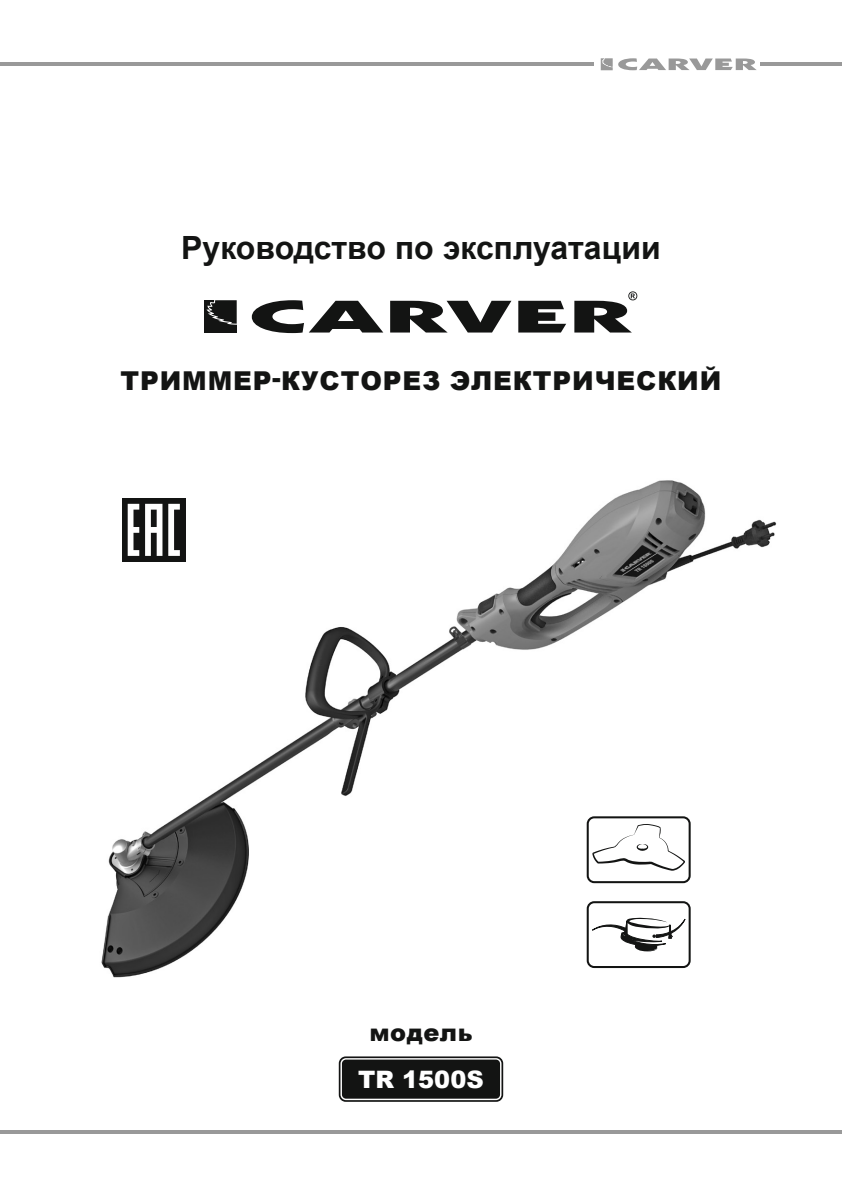
<style>
.page{position:relative;width:842px;height:1191px;background:#fff}
.page>*{position:absolute;margin:0;border:0;box-sizing:border-box;transform-origin:0 0}
.t1{font:700 32px "Arial";color:#131413}
.t2{font:900 26px "Arial";letter-spacing:.035em;color:#131413}
.t3{font:900 24px "Arial";color:#fff}
.t4{font:900 24px "Arial";letter-spacing:.025em;color:#131413}
</style>
<div class="page">
<svg style="left:252px;top:291px;width:385px;height:42px"></svg>
<div style="left:204px;top:300px;width:33px;height:33px;background:#131413"></div>
<svg style="left:206px;top:300px;width:31px;height:25px"></svg>
<div style="left:339px;top:1056px;width:164px;height:45px;border:3px solid #131413;border-radius:6px"></div>
<div style="left:341px;top:1058px;width:160px;height:41px;background:#131413;border-radius:5px"></div>
<div style="left:340px;top:1058px;width:161px;height:42px;border:1px solid #fff;border-radius:5px"></div>
<img style="left:101px;top:480px;width:676px;height:498px">
<svg style="left:586px;top:815px;width:106px;height:154px"></svg>
<hr style="left:0;top:62px;width:594px;height:4px;background:#999">
<hr style="left:761px;top:62px;width:81px;height:4px;background:#999">
<svg style="left:601px;top:58px;width:156px;height:12px"></svg>
<hr style="left:0;top:1130px;width:842px;height:4px;background:#999">
<div style="left:122px;top:498px;width:64px;height:63px;background:#131413"></div>
<svg style="left:128px;top:504px;width:11px;height:52px"></svg>
<svg style="left:145px;top:504px;width:17px;height:52px"></svg>
<svg style="left:168px;top:504px;width:12px;height:52px"></svg>
<p class="t1" style="left:181px;top:225px;width:481px">Руководство по эксплуатации</p>
<p class="t2" style="left:120px;top:362px;width:603px">ТРИММЕР-КУСТОРЕЗ ЭЛЕКТРИЧЕСКИЙ</p>
<p class="t4" style="left:369px;top:1015px;width:105px">модель</p>
<p class="t3" style="left:358px;top:1061px;width:127px">TR 1500S</p>
</div>
